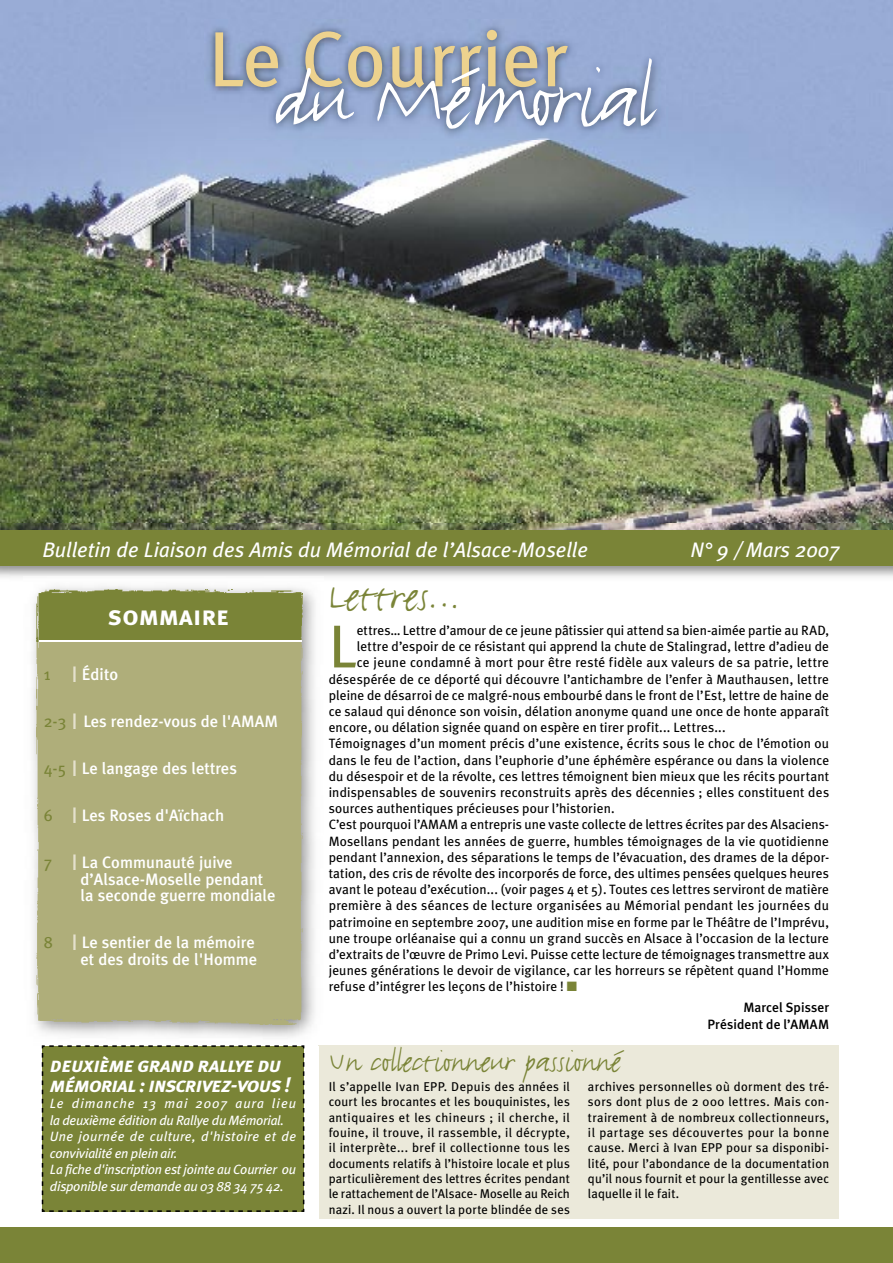
<style>
.page{position:relative;width:893px;height:1263px;background:#fff}
.page>*{position:absolute;margin:0;border:0;box-sizing:border-box;transform-origin:0 0}
.t1{font:95.4px "FF Justlefthand";letter-spacing:-.025em;color:#fff}
.t2{font:78.15px "Meta Plus";color:#edd28e}
.t3{font:60.45px "Meta Plus";color:#7a8437}
.t4{font:48px "FF Justlefthand";color:#7a8437}
.t5{font:34.5px "FF Justlefthand";color:#7a8437}
.t6{font:27px "Meta Plus Bold Caps";color:#fff}
.t7{font:italic 21px "Meta Plus";color:#fff}
.t8{font:italic 21px/19.5px "Meta Plus Bold Caps";letter-spacing:-.04em;color:#fff}
.t9{font:500 16.5px/16.5px "Meta Plus";color:#fff}
.t10{font:13.5px "Meta Plus";letter-spacing:.01em;color:#000}
.t11{font:italic 13.5px/16.5px "Meta Plus";letter-spacing:-.02em;color:#fff}
.t12{font:500 13.5px/17.5px "Meta Plus";letter-spacing:.01em;color:#000;text-align:right}
.t13{font:12.75px/15.3px "Meta Plus";letter-spacing:.01em;color:#000;text-align:justify}
.s1{font-weight:400;color:#7a8437}
.s2{font-weight:400;font-size:22.5px;color:#e5e1ce}
.s3{color:#7a8437}
</style>
<div class="page">
<div style="left:319px;top:1045px;width:519px;height:174px;background:#ebe9da"></div>
<div style="left:42px;top:1046px;width:262px;height:166px;background:#7a8437"></div>
<img style="left:0;top:0;width:893px;height:578px">
<img style="left:23px;top:577px;width:300px;height:469px">
<img style="left:42px;top:1045px;width:262px;height:1px">
<div style="left:36px;top:641px;width:266px;height:383px;background:#afae7a"></div>
<img style="left:36px;top:589px;width:266px;height:52px">
<hr style="left:39px;top:641px;width:262px;height:1px;background:#fff">
<img style="left:0;top:524px;width:893px;height:7px">
<div style="left:0;top:531px;width:893px;height:35px;background:#7a8437"></div>
<img style="left:205px;top:20px;width:461px;height:120px">
<div style="left:0;top:1227px;width:893px;height:36px;background:#7a8437"></div>
<h2 class="t2" style="left:208px;top:14px;width:361px">Le Courrier</h2>
<h1 class="t1" style="left:274px;top:38px;width:380px">du Mémorial</h1>
<h3 class="t7" style="left:42px;top:538px;width:547px">Bulletin de Liaison des Amis du Mémorial de l’Alsace-Moselle</h3>
<h3 class="t7" style="left:690px;top:538px;width:151px">N° 9 / Mars 2007</h3>
<h3 class="t6" style="left:108px;top:600px;width:123px">sommaire</h3>
<p class="t9" style="left:44px;top:666px;width:76px"><span class="s1">1</span> <span class="s2">I</span> Édito</p>
<p class="t9" style="left:44px;top:713px;width:236px"><span class="s1">2-3</span> <span class="s2">I</span> Les rendez-vous de l'AMAM</p>
<p class="t9" style="left:44px;top:760px;width:195px"><span class="s1">4-5</span> <span class="s2">I</span> Le langage des lettres</p>
<p class="t9" style="left:44px;top:807px;width:182px"><span class="s1">6</span> <span class="s2">I</span> Les Roses d'Aïchach</p>
<p class="t9" style="left:81px;top:854px;width:196px;text-indent:-37px"><span class="s1">7</span> <span class="s2">I</span> La Communauté juive d’Alsace-Moselle pendant la seconde guerre mondiale</p>
<p class="t9" style="left:44px;top:934px;width:215px;text-align:right"><span class="s1">8</span> <span class="s2">I</span> Le sentier de la mémoire et des droits de l'Homme</p>
<h3 class="t8" style="left:50px;top:1055px;width:242px">deuxième grand rallye du mémorial : inscrivez-vous !</h3>
<p class="t11" style="left:50px;top:1095px;width:248px">Le dimanche 13 mai 2007 aura lieu la deuxième édition du Rallye du Mémorial.<br>Une journée de culture, d'histoire et de convivialité en plein air.<br>La fiche d'inscription est jointe au Courrier ou disponible sur demande au 03 88 34 75 42.</p>
<h3 class="t4" style="left:329px;top:565px;width:133px">Lettres…</h3>
<h3 class="t3" style="left:329px;top:611px;width:30px">L</h3>
<p class="t10" style="left:357px;top:622px;width:474px">ettres… Lettre d’amour de ce jeune pâtissier qui attend sa bien-aimée partie au RAD,</p>
<p class="t10" style="left:357px;top:639px;width:474px">lettre d’espoir de ce résistant qui apprend la chute de Stalingrad, lettre d’adieu de</p>
<p class="t10" style="left:357px;top:655px;width:474px">ce jeune condamné à mort pour être resté fidèle aux valeurs de sa patrie, lettre</p>
<p class="t10" style="left:329px;top:671px;width:502px">désespérée de ce déporté qui découvre l’antichambre de l’enfer à Mauthausen, lettre</p>
<p class="t10" style="left:329px;top:687px;width:502px">pleine de désarroi de ce malgré-nous embourbé dans le front de l’Est, lettre de haine de</p>
<p class="t10" style="left:329px;top:703px;width:502px">ce salaud qui dénonce son voisin, délation anonyme quand une once de honte apparaît</p>
<p class="t10" style="left:329px;top:720px;width:398px">encore, ou délation signée quand on espère en tirer profit... Lettres...</p>
<p class="t10" style="left:329px;top:736px;width:502px">Témoignages d’un moment précis d’une existence, écrits sous le choc de l’émotion ou</p>
<p class="t10" style="left:329px;top:752px;width:502px">dans le feu de l’action, dans l’euphorie d’une éphémère espérance ou dans la violence</p>
<p class="t10" style="left:329px;top:768px;width:502px">du désespoir et de la révolte, ces lettres témoignent bien mieux que les récits pourtant</p>
<p class="t10" style="left:329px;top:784px;width:502px">indispensables de souvenirs reconstruits après des décennies ; elles constituent des</p>
<p class="t10" style="left:329px;top:801px;width:287px">sources authentiques précieuses pour l’historien.</p>
<p class="t10" style="left:329px;top:817px;width:502px">C’est pourquoi l’AMAM a entrepris une vaste collecte de lettres écrites par des Alsaciens-</p>
<p class="t10" style="left:329px;top:833px;width:502px">Mosellans pendant les années de guerre, humbles témoignages de la vie quotidienne</p>
<p class="t10" style="left:329px;top:849px;width:502px">pendant l’annexion, des séparations le temps de l’évacuation, des drames de la dépor-</p>
<p class="t10" style="left:329px;top:865px;width:502px">tation, des cris de révolte des incorporés de force, des ultimes pensées quelques heures</p>
<p class="t10" style="left:329px;top:882px;width:502px">avant le poteau d’exécution... (voir pages 4 et 5). Toutes ces lettres serviront de matière</p>
<p class="t10" style="left:329px;top:898px;width:502px">première à des séances de lecture organisées au Mémorial pendant les journées du</p>
<p class="t10" style="left:329px;top:914px;width:502px">patrimoine en septembre 2007, une audition mise en forme par le Théâtre de l’Imprévu,</p>
<p class="t10" style="left:329px;top:930px;width:502px">une troupe orléanaise qui a connu un grand succès en Alsace à l’occasion de la lecture</p>
<p class="t10" style="left:329px;top:946px;width:502px">d’extraits de l’œuvre de Primo Levi. Puisse cette lecture de témoignages transmettre aux</p>
<p class="t10" style="left:329px;top:963px;width:502px">jeunes générations le devoir de vigilance, car les horreurs se répètent quand l’Homme</p>
<p class="t10" style="left:329px;top:979px;width:250px">refuse d’intégrer les leçons de l’histoire ! <span class="s3">■</span></p>
<p class="t12" style="left:707px;top:998px;width:123px">Marcel Spisser<br>Président de l’AMAM</p>
<h3 class="t5" style="left:329px;top:1039px;width:295px">Un collectionneur passionné</h3>
<p class="t13" style="left:329px;top:1079px;width:243px">Il s’appelle Ivan EPP. Depuis des années il court les brocantes et les bouquinistes, les antiquaires et les chineurs ; il cherche, il fouine, il trouve, il rassemble, il décrypte, il interprète... bref il collectionne tous les documents relatifs à l’histoire locale et plus particulièrement des lettres écrites pendant le rattachement de l’Alsace- Moselle au Reich nazi. Il nous a ouvert la porte blindée de ses</p>
<p class="t13" style="left:588px;top:1079px;width:243px">archives personnelles où dorment des tré&shy;sors dont plus de 2 000 lettres. Mais con&shy;trairement à de nombreux collectionneurs, il partage ses découvertes pour la bonne cause. Merci à Ivan EPP pour sa disponibi&shy;lité, pour l’abondance de la documentation qu’il nous fournit et pour la gentillesse avec laquelle il le fait.</p>
</div>
